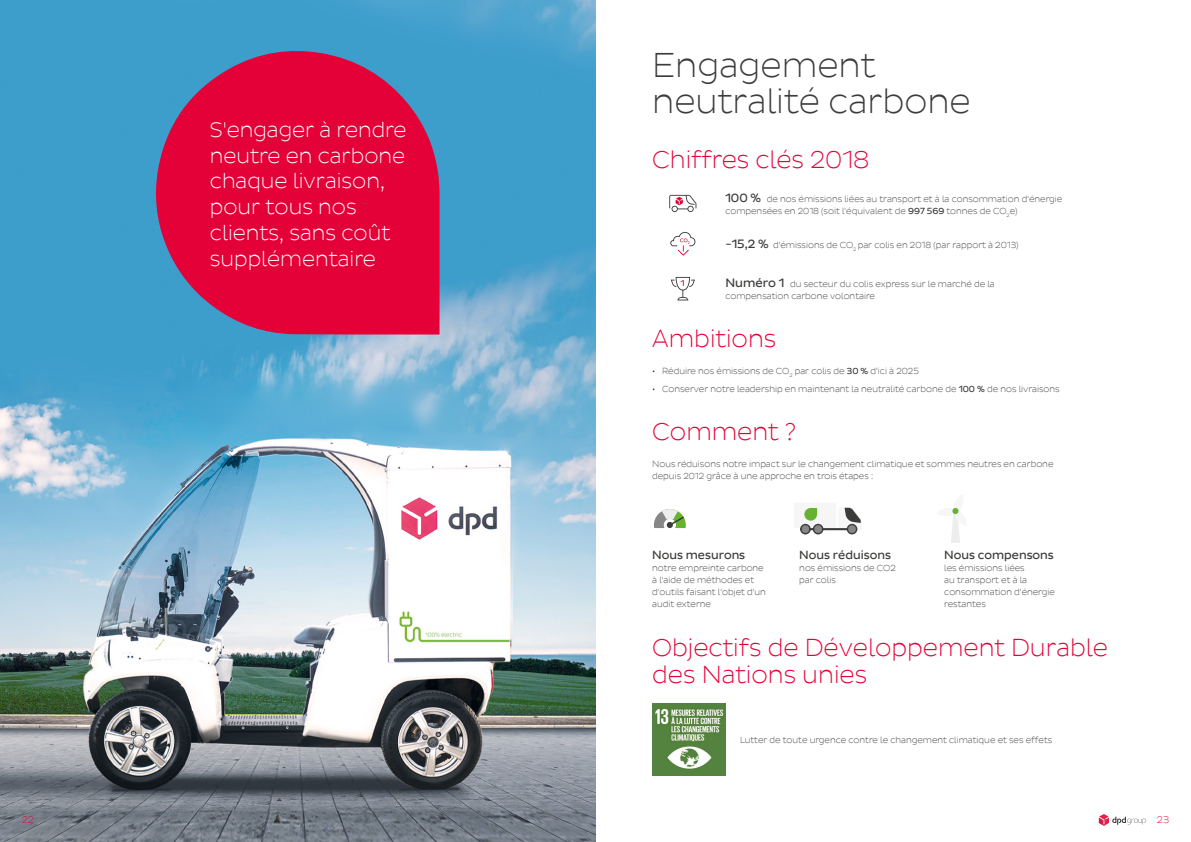
<style>
.page{position:relative;width:1191px;height:842px;background:#fff}
.page>*{position:absolute;margin:0;border:0;box-sizing:border-box;transform-origin:0 0}
.t1{font:300 35px/36px "Pluto Sans DPD Extra";color:#3c3c3b}
.t2{font:300 25px/27px "Pluto Sans DPD Extra";color:#e40138}
.t3{font:300 21.5px/25.8px "Pluto Sans DPD Extra";color:#fff}
.t4{font:12px "Pluto Sans DPD Regular";color:#3c3c3b}
.t5{font:300 10px "Pluto Sans DPD Extra";color:#e40138}
.t6{font:300 9px/12px "Pluto Sans DPD Extra";color:#3c3c3b}
.s1{font-family:"Pluto Sans DPD Regular";font-weight:400;font-size:12.3px}
.s2{font-family:"Pluto Sans DPD Regular";font-weight:400}
</style>
<div class="page">
<img style="left:0;top:0;width:595px;height:842px">
<svg style="left:1098px;top:814px;width:48px;height:12px"></svg>
<img style="left:652px;top:703px;width:73px;height:73px">
<svg style="left:153px;top:48px;width:286px;height:286px;background:#c61c52"></svg>
<svg style="left:670px;top:232px;width:25px;height:24px"></svg>
<svg style="left:669px;top:195px;width:27px;height:17px"></svg>
<svg style="left:671px;top:277px;width:23px;height:23px"></svg>
<svg style="left:654px;top:509px;width:32px;height:19px"></svg>
<svg style="left:951px;top:507px;width:9px;height:36px"></svg>
<svg style="left:800px;top:507px;width:61px;height:27px"></svg>
<h3 class="t3" style="left:210px;top:117px;width:198px">S'engager à rendre neutre en carbone chaque livraison, pour tous nos clients, sans coût supplémentaire</h3>
<h1 class="t1" style="left:652px;top:48px;width:320px">Engagement neutralité carbone</h1>
<h2 class="t2" style="left:652px;top:146px;width:219px">Chiffres clés 2018</h2>
<p class="t6" style="left:725px;top:193px;width:338px"><span class="s1">100 %</span> de nos émissions liées au transport et à la consommation d'énergie compensées en 2018 (soit l'équivalent de <span class="s2">997 569</span> tonnes de CO<sub>2</sub>e)</p>
<p class="t6" style="left:725px;top:239px;width:295px"><span class="s1">-15,2 %</span> d'émissions de CO<sub>2</sub> par colis en 2018 (par rapport à 2013)</p>
<p class="t6" style="left:725px;top:278px;width:271px"><span class="s1">Numéro 1</span> du secteur du colis express sur le marché de la compensation carbone volontaire</p>
<h2 class="t2" style="left:652px;top:325px;width:126px">Ambitions</h2>
<p class="t6" style="left:652px;top:365px;width:268px">• Réduire nos émissions de CO<sub>2</sub> par colis de <span class="s2">30 %</span> d'ici à 2025</p>
<p class="t6" style="left:652px;top:383px;width:409px">• Conserver notre leadership en maintenant la neutralité carbone de <span class="s2">100 %</span> de nos livraisons</p>
<h2 class="t2" style="left:652px;top:418px;width:146px">Comment ?</h2>
<p class="t6" style="left:652px;top:458px;width:403px">Nous réduisons notre impact sur le changement climatique et sommes neutres en carbone depuis 2012 grâce à une approche en trois étapes :</p>
<h3 class="t4" style="left:652px;top:548px;width:95px">Nous mesurons</h3>
<p class="t6" style="left:652px;top:562px;width:115px">notre empreinte carbone à l'aide de méthodes et d'outils faisant l'objet d'un audit externe</p>
<h3 class="t4" style="left:799px;top:548px;width:93px">Nous réduisons</h3>
<p class="t6" style="left:799px;top:562px;width:98px">nos émissions de CO2 par colis</p>
<h3 class="t4" style="left:944px;top:549px;width:111px">Nous compensons</h3>
<p class="t6" style="left:944px;top:562px;width:112px">les émissions liées<br>au transport et à la consommation d'énergie restantes</p>
<h2 class="t2" style="left:652px;top:634px;width:457px">Objectifs de Développement Durable des Nations unies</h2>
<p class="t6" style="left:740px;top:734px;width:314px">Lutter de toute urgence contre le changement climatique et ses effets</p>
<p class="t5" style="left:22px;top:814px;width:14px">22</p>
<p class="t5" style="left:1157px;top:814px;width:14px">23</p>
</div>
